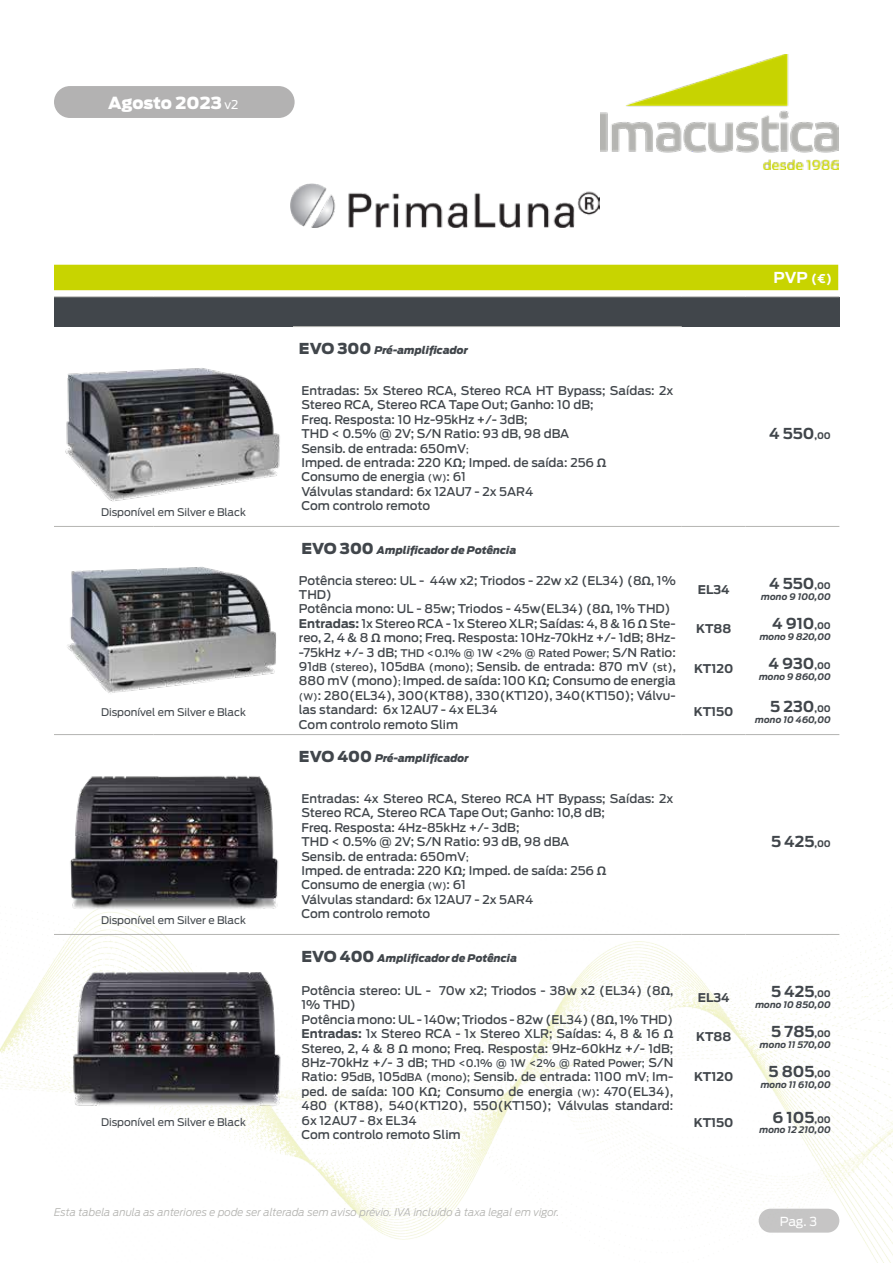
<style>
.page{position:relative;width:893px;height:1263px;background:#fff}
.page>*{position:absolute;margin:0;border:0;box-sizing:border-box;transform-origin:0 0}
.t1{font:900 16.5px "Antenna";letter-spacing:-.005em;color:#fff}
.t2{font:700 15px "Antenna";color:#41464b}
.t3{font:700 15px "Antenna";color:#fff}
.t4{font:12.3px "Antenna";color:#fff}
.t5{font:500 12px/14.4px "Antenna";color:#41464b}
.t6{font:700 12px "Antenna";color:#41464b}
.t7{font:italic 900 10.5px "Antenna";color:#41464b}
.t8{font:10.5px "Antenna";color:#41464b}
.t9{font:500 10.5px "Antenna";letter-spacing:-.01em;color:#41464b}
.t10{font:italic 300 10.5px "Antenna";color:#b4b4b1}
.t11{font:italic 700 9px "Antenna";color:#41464b}
.s1{font-weight:400;font-size:12px}
.s2{font-style:normal;font-size:15px}
.s3{font-family:"Elektra Medium Pro";font-weight:400}
.s4{font-size:9px}
.s5{font-size:12px}
.s6{font-weight:700}
.s7{font-size:10.5px}
</style>
<div class="page">
<img style="left:1px;top:922px;width:892px;height:341px">
<div style="left:54px;top:86px;width:241px;height:32px;background:#b3b2b2;border-radius:16px"></div>
<img style="left:601px;top:54px;width:238px;height:115px">
<div style="left:759px;top:1209px;width:80px;height:23px;background:#c6c5c5;border-radius:12px"></div>
<img style="left:291px;top:183px;width:309px;height:45px">
<div style="left:54px;top:265px;width:784px;height:25px;background:#c8d400"></div>
<div style="left:54px;top:297px;width:785px;height:30px;background:#41464b"></div>
<hr style="left:293px;top:326px;width:389px;height:1px;background:#b4b4b1">
<hr style="left:54px;top:526px;width:99px;height:1px;background:#b4b4b1">
<hr style="left:153px;top:526px;width:140px;height:1px;background:#b4b4b1">
<hr style="left:682px;top:526px;width:64px;height:1px;background:#b4b4b1">
<hr style="left:746px;top:526px;width:93px;height:1px;background:#b4b4b1">
<hr style="left:54px;top:734px;width:99px;height:1px;background:#b4b4b1">
<hr style="left:153px;top:734px;width:140px;height:1px;background:#b4b4b1">
<hr style="left:293px;top:734px;width:389px;height:1px;background:#b4b4b1">
<hr style="left:682px;top:734px;width:64px;height:1px;background:#b4b4b1">
<hr style="left:746px;top:734px;width:93px;height:1px;background:#b4b4b1">
<hr style="left:293px;top:526px;width:389px;height:1px;background:#b4b4b1">
<hr style="left:54px;top:934px;width:99px;height:1px;background:#b4b4b1">
<hr style="left:153px;top:934px;width:140px;height:1px;background:#b4b4b1">
<hr style="left:293px;top:934px;width:389px;height:1px;background:#b4b4b1">
<hr style="left:682px;top:934px;width:64px;height:1px;background:#b4b4b1">
<hr style="left:746px;top:934px;width:93px;height:1px;background:#b4b4b1">
<hr style="left:54px;top:297px;width:99px;height:1px;background:#b4b4b1">
<hr style="left:153px;top:297px;width:140px;height:1px;background:#b4b4b1">
<hr style="left:293px;top:297px;width:389px;height:1px;background:#b4b4b1">
<hr style="left:682px;top:297px;width:64px;height:1px;background:#b4b4b1">
<hr style="left:746px;top:297px;width:93px;height:1px;background:#b4b4b1">
<img style="left:65px;top:368px;width:215px;height:134px">
<img style="left:67px;top:567px;width:209px;height:126px">
<img style="left:70px;top:776px;width:209px;height:146px">
<img style="left:57px;top:945px;width:233px;height:179px">
<h1 class="t1" style="left:108px;top:93px;width:132px">Agosto 2023 <span class="s1">v2</span></h1>
<p class="t8" style="left:101px;top:506px;width:146px">Disponível em Silver e Black</p>
<p class="t7" style="left:299px;top:344px;width:171px"><span class="s2">EVO 300</span> Pré-amplificador</p>
<p class="t5" style="left:301px;top:383px;width:373px">Entradas: 5x Stereo RCA, Stereo RCA HT Bypass; Saídas: 2x Stereo RCA<span class="s3">,</span> Stereo RCA Tape Out; Ganho: 10 dB;<br>Freq. Resposta: 10 Hz-95kHz +/- 3dB;<br>THD &lt; 0.5% @ 2V; S/N Ratio: 93 dB, 98 dBA<br>Sensib. de entrada: 650mV<span class="s4">;<br></span>Imped. de entrada: 220 K<span class="s3">Ω;</span> Imped. de saída: 256 <span class="s3">Ω<br></span>Consumo de energia <span class="s4">(W)</span>: 61<br>Válvulas standard: 6x 12AU7 - 2x 5AR4<br>Com controlo remoto</p>
<p class="t3" style="left:773px;top:268px;width:60px">PVP <span class="s5">(€)</span></p>
<p class="t2" style="left:769px;top:424px;width:63px">4 550<span class="s4">,00</span></p>
<p class="t7" style="left:301px;top:544px;width:216px"><span class="s2">EVO 300</span> Amplificador de Potência</p>
<p class="t5" style="left:299px;top:573px;width:378px">Potência stereo: UL - 44w x2; Triodos - 22w x2 (EL34) (8<span class="s3">Ω</span>, 1% THD)<br>Potência mono: UL - 85w; Triodos - 45w(EL34) (8<span class="s3">Ω</span>, 1% THD)<br><span class="s6">Entradas:</span> 1x Stereo RCA - 1x Stereo XLR; Saídas: 4, 8 &amp; 16 <span class="s3">Ω</span> Ste&shy;reo, 2, 4 &amp; 8 <span class="s3">Ω</span> mono; Freq. Resposta: 10Hz-70kHz +/- 1dB; 8Hz-</p>
<p class="t9" style="left:299px;top:646px;width:378px"><span class="s5">-75kHz +/- 3 dB;</span> THD &lt;0.1% @ 1W &lt;2% @ Rated Power; <span class="s5">S/N Ratio:</span></p>
<p class="t5" style="left:299px;top:659px;width:378px">91<span class="s7">dB (stereo)</span>, 105<span class="s7">dBA (mono);</span> Sensib. de entrada: 870 mV <span class="s7">(st)</span>, 880 mV (mono)<span class="s4">;</span> Imped. de saída: 100 K<span class="s3">Ω;</span> Consumo de energia <span class="s4">(W)</span>: 280(EL34), 300(KT88), 330(KT120), 340(KT150); Válvu&shy;las standard: 6x 12AU7 - 4x EL34<br>Com controlo remoto Slim</p>
<p class="t6" style="left:698px;top:582px;width:33px">EL34</p>
<p class="t2" style="left:769px;top:575px;width:63px">4 550<span class="s4">,00</span></p>
<p class="t11" style="left:761px;top:592px;width:71px">mono 9 100,00</p>
<p class="t6" style="left:696px;top:622px;width:37px">KT88</p>
<p class="t2" style="left:772px;top:615px;width:60px">4 910<span class="s4">,00</span></p>
<p class="t11" style="left:760px;top:631px;width:73px">mono 9 820,00</p>
<p class="t6" style="left:694px;top:662px;width:41px">KT120</p>
<p class="t2" style="left:768px;top:655px;width:64px">4 930<span class="s4">,00</span></p>
<p class="t11" style="left:759px;top:671px;width:73px">mono 9 860,00</p>
<p class="t8" style="left:101px;top:706px;width:146px">Disponível em Silver e Black</p>
<p class="t6" style="left:694px;top:705px;width:41px">KT150</p>
<p class="t2" style="left:770px;top:698px;width:62px">5 230<span class="s4">,00</span></p>
<p class="t11" style="left:755px;top:714px;width:77px">mono 10 460,00</p>
<p class="t7" style="left:299px;top:752px;width:171px"><span class="s2">EVO 400</span> Pré-amplificador</p>
<p class="t5" style="left:301px;top:791px;width:373px">Entradas: 4x Stereo RCA, Stereo RCA HT Bypass; Saídas: 2x Stereo RCA<span class="s3">,</span> Stereo RCA Tape Out; Ganho: 10,8 dB;<br>Freq. Resposta: 4Hz-85kHz +/- 3dB;<br>THD &lt; 0.5% @ 2V; S/N Ratio: 93 dB, 98 dBA<br>Sensib. de entrada: 650mV<span class="s4">;<br></span>Imped. de entrada: 220 K<span class="s3">Ω;</span> Imped. de saída: 256 <span class="s3">Ω<br></span>Consumo de energia <span class="s4">(W)</span>: 61<br>Válvulas standard: 6x 12AU7 - 2x 5AR4<br>Com controlo remoto</p>
<p class="t2" style="left:771px;top:832px;width:61px">5 425<span class="s4">,00</span></p>
<p class="t8" style="left:101px;top:914px;width:146px">Disponível em Silver e Black</p>
<p class="t7" style="left:301px;top:952px;width:217px"><span class="s2">EVO 400</span> Amplificador de Potência</p>
<p class="t5" style="left:301px;top:983px;width:373px">Potência stereo: UL - 70w x2; Triodos - 38w x2 (EL34) (8<span class="s3">Ω</span>, 1% THD)<br>Potência mono: UL - 140w; Triodos - 82w (EL34) (8<span class="s3">Ω</span>, 1% THD)<br><span class="s6">Entradas:</span> 1x Stereo RCA - 1x Stereo XLR; Saídas: 4, 8 &amp; 16 <span class="s3">Ω </span>Stereo, 2, 4 &amp; 8 <span class="s3">Ω</span> mono; Freq. Resposta: 9Hz-60kHz +/- 1dB;</p>
<p class="t9" style="left:301px;top:1057px;width:373px"><span class="s5">8Hz-70kHz +/- 3 dB;</span> THD &lt;0.1% @ 1W &lt;2% @ Rated Power; <span class="s5">S/N</span></p>
<p class="t5" style="left:301px;top:1070px;width:373px">Ratio: 95<span class="s7">dB</span>, 105<span class="s7">dBA (mono);</span> Sensib. de entrada: 1100 mV<span class="s4">;</span> Im&shy;ped. de saída: 100 K<span class="s3">Ω;</span> Consumo de energia <span class="s4">(W)</span>: 470(EL34), 480 (KT88), 540(KT120), 550(KT150); Válvulas standard:<br>6x 12AU7 - 8x EL34<br>Com controlo remoto Slim</p>
<p class="t6" style="left:698px;top:990px;width:33px">EL34</p>
<p class="t2" style="left:771px;top:983px;width:61px">5 425<span class="s4">,00</span></p>
<p class="t11" style="left:755px;top:1000px;width:77px">mono 10 850,00</p>
<p class="t6" style="left:696px;top:1030px;width:37px">KT88</p>
<p class="t2" style="left:771px;top:1023px;width:61px">5 785<span class="s4">,00</span></p>
<p class="t11" style="left:760px;top:1039px;width:72px">mono 11 570,00</p>
<p class="t6" style="left:694px;top:1070px;width:41px">KT120</p>
<p class="t2" style="left:768px;top:1063px;width:64px">5 805<span class="s4">,00</span></p>
<p class="t11" style="left:761px;top:1079px;width:72px">mono 11 610,00</p>
<p class="t8" style="left:101px;top:1116px;width:146px">Disponível em Silver e Black</p>
<p class="t6" style="left:694px;top:1115px;width:41px">KT150</p>
<p class="t2" style="left:772px;top:1108px;width:60px">6 105<span class="s4">,00</span></p>
<p class="t11" style="left:759px;top:1125px;width:73px">mono 12 210,00</p>
<p class="t10" style="left:54px;top:1206px;width:507px">Esta tabela anula as anteriores e pode ser alterada sem aviso prévio. IVA incluído à taxa legal em vigor.</p>
<p class="t4" style="left:780px;top:1214px;width:39px">Pag. 3</p>
</div>
